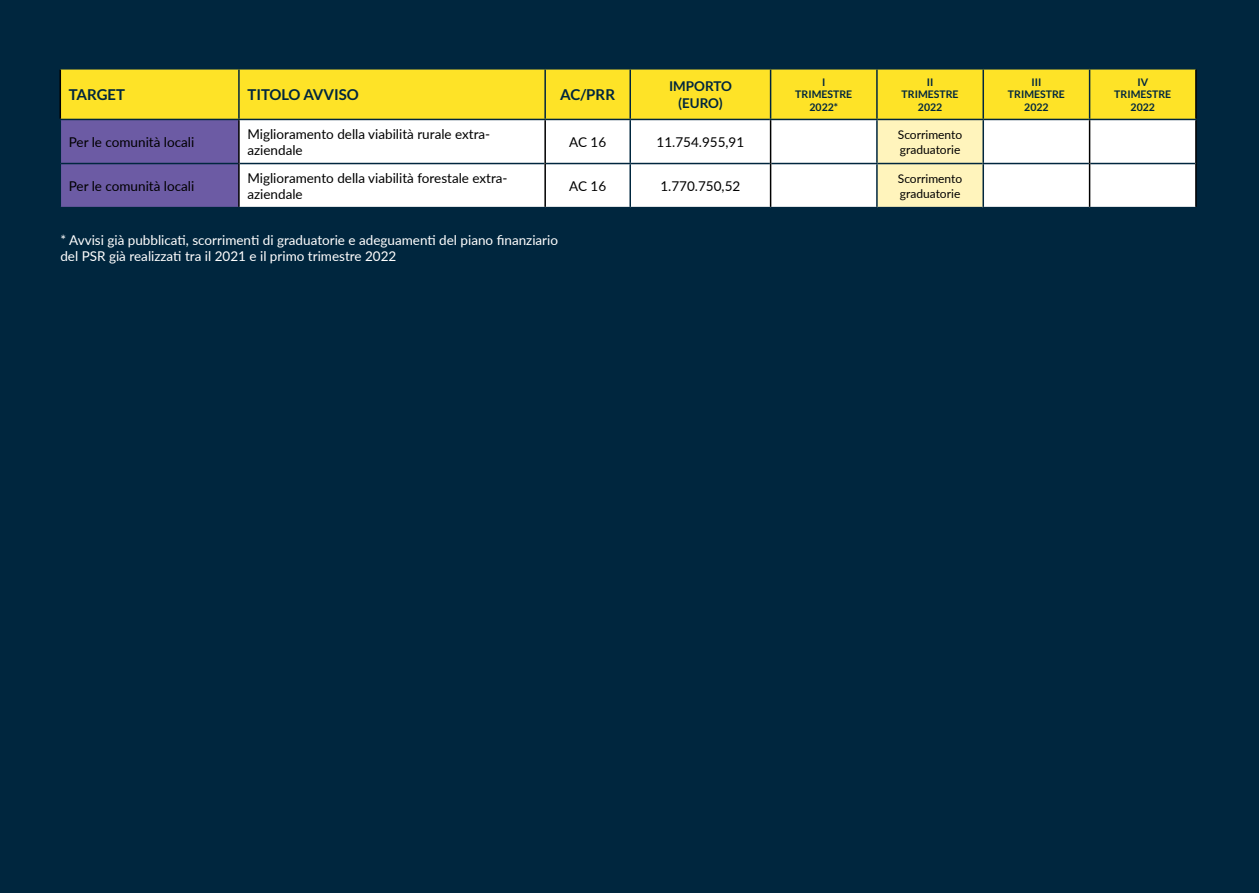
<style>
.page{position:relative;width:1259px;height:893px;background:#00263e}
.page>*{position:absolute;margin:0;border:0;box-sizing:border-box;transform-origin:0 0}
.t1{font:700 15px "Lato";color:#00263e}
.t2{font:13.5px/16.2px "Lato";color:#000}
.t3{font:13.5px/16.2px "Lato";color:#fff}
.t4{font:700 13.5px/16.2px "Lato";color:#00263e;text-align:center}
.t5{font:12px/14.4px "Lato";color:#000}
.t6{font:700 10.5px/12.6px "Lato";color:#00263e;text-align:center}
</style>
<div class="page">
<div style="left:61px;top:70px;width:1134px;height:49px;background:#fee327"></div>
<div style="left:61px;top:120px;width:177px;height:87px;background:#6c5ba4"></div>
<div style="left:240px;top:120px;width:304px;height:87px;background:#fff"></div>
<div style="left:546px;top:120px;width:649px;height:87px;background:#fff"></div>
<div style="left:877px;top:120px;width:105px;height:87px;background:#fff4bc"></div>
<hr style="left:770px;top:70px;width:1px;height:49px;background:#00263e">
<hr style="left:876px;top:70px;width:1px;height:49px;background:#00263e">
<hr style="left:982px;top:70px;width:2px;height:49px;background:#00263e">
<hr style="left:1089px;top:70px;width:1px;height:49px;background:#00263e">
<hr style="left:240px;top:163px;width:304px;height:1px;background:#00263e">
<hr style="left:630px;top:163px;width:140px;height:1px;background:#00263e">
<hr style="left:771px;top:163px;width:106px;height:1px;background:#00263e">
<hr style="left:982px;top:163px;width:107px;height:1px;background:#00263e">
<hr style="left:1090px;top:163px;width:105px;height:1px;background:#00263e">
<hr style="left:544px;top:70px;width:2px;height:49px;background:#00263e">
<hr style="left:629px;top:70px;width:2px;height:49px;background:#00263e">
<hr style="left:546px;top:163px;width:84px;height:1px;background:#00263e">
<hr style="left:238px;top:120px;width:2px;height:44px;background:#000">
<hr style="left:238px;top:164px;width:2px;height:43px;background:#000">
<hr style="left:61px;top:163px;width:177px;height:1px;background:#00263e">
<hr style="left:876px;top:120px;width:1px;height:43px;background:#00263e">
<hr style="left:876px;top:164px;width:1px;height:43px;background:#00263e">
<hr style="left:982px;top:120px;width:2px;height:43px;background:#00263e">
<hr style="left:982px;top:164px;width:2px;height:43px;background:#00263e">
<hr style="left:877px;top:163px;width:105px;height:1px;background:#00263e">
<hr style="left:1195px;top:70px;width:1px;height:49px;background:#000">
<hr style="left:544px;top:120px;width:2px;height:44px;background:#000">
<hr style="left:544px;top:164px;width:2px;height:43px;background:#000">
<hr style="left:629px;top:120px;width:2px;height:43px;background:#00263e">
<hr style="left:629px;top:164px;width:2px;height:43px;background:#00263e">
<hr style="left:60px;top:70px;width:1px;height:49px;background:#000">
<hr style="left:238px;top:70px;width:2px;height:49px;background:#00263e">
<hr style="left:770px;top:120px;width:1px;height:44px;background:#000">
<hr style="left:770px;top:164px;width:1px;height:43px;background:#000">
<hr style="left:1089px;top:120px;width:1px;height:44px;background:#000">
<hr style="left:1089px;top:164px;width:1px;height:43px;background:#000">
<hr style="left:1195px;top:120px;width:1px;height:44px;background:#000">
<hr style="left:1195px;top:164px;width:1px;height:43px;background:#000">
<p class="t1" style="left:69px;top:86px;width:58px">TARGET</p>
<p class="t1" style="left:247px;top:86px;width:113px">TITOLO AVVISO</p>
<p class="t1" style="left:560px;top:86px;width:57px">AC/PRR</p>
<p class="t4" style="left:669px;top:78px;width:64px">IMPORTO (EURO)</p>
<p class="t6" style="left:795px;top:75px;width:58px">I<br>TRIMESTRE<br>2022*</p>
<p class="t6" style="left:901px;top:75px;width:58px">II<br>TRIMESTRE<br>2022</p>
<p class="t6" style="left:1008px;top:75px;width:58px">III<br>TRIMESTRE<br>2022</p>
<p class="t6" style="left:1114px;top:75px;width:58px">IV<br>TRIMESTRE<br>2022</p>
<p class="t2" style="left:69px;top:133px;width:127px">Per le comunità locali</p>
<p class="t2" style="left:247px;top:125px;width:244px">Miglioramento della viabilità rurale extra&shy;aziendale</p>
<p class="t2" style="left:569px;top:133px;width:39px">AC 16</p>
<p class="t2" style="left:656px;top:133px;width:89px">11.754.955,91</p>
<p class="t5" style="left:898px;top:127px;width:66px">Scorrimento graduatorie</p>
<p class="t2" style="left:69px;top:177px;width:127px">Per le comunità locali</p>
<p class="t2" style="left:247px;top:169px;width:262px">Miglioramento della viabilità forestale extra&shy;aziendale</p>
<p class="t2" style="left:569px;top:177px;width:39px">AC 16</p>
<p class="t2" style="left:660px;top:177px;width:81px">1.770.750,52</p>
<p class="t5" style="left:898px;top:171px;width:66px">Scorrimento graduatorie</p>
<p class="t3" style="left:60px;top:231px;width:499px">* Avvisi già pubblicati, scorrimenti di graduatorie e adeguamenti del piano finanziario del PSR già realizzati tra il 2021 e il primo trimestre 2022</p>
</div>
